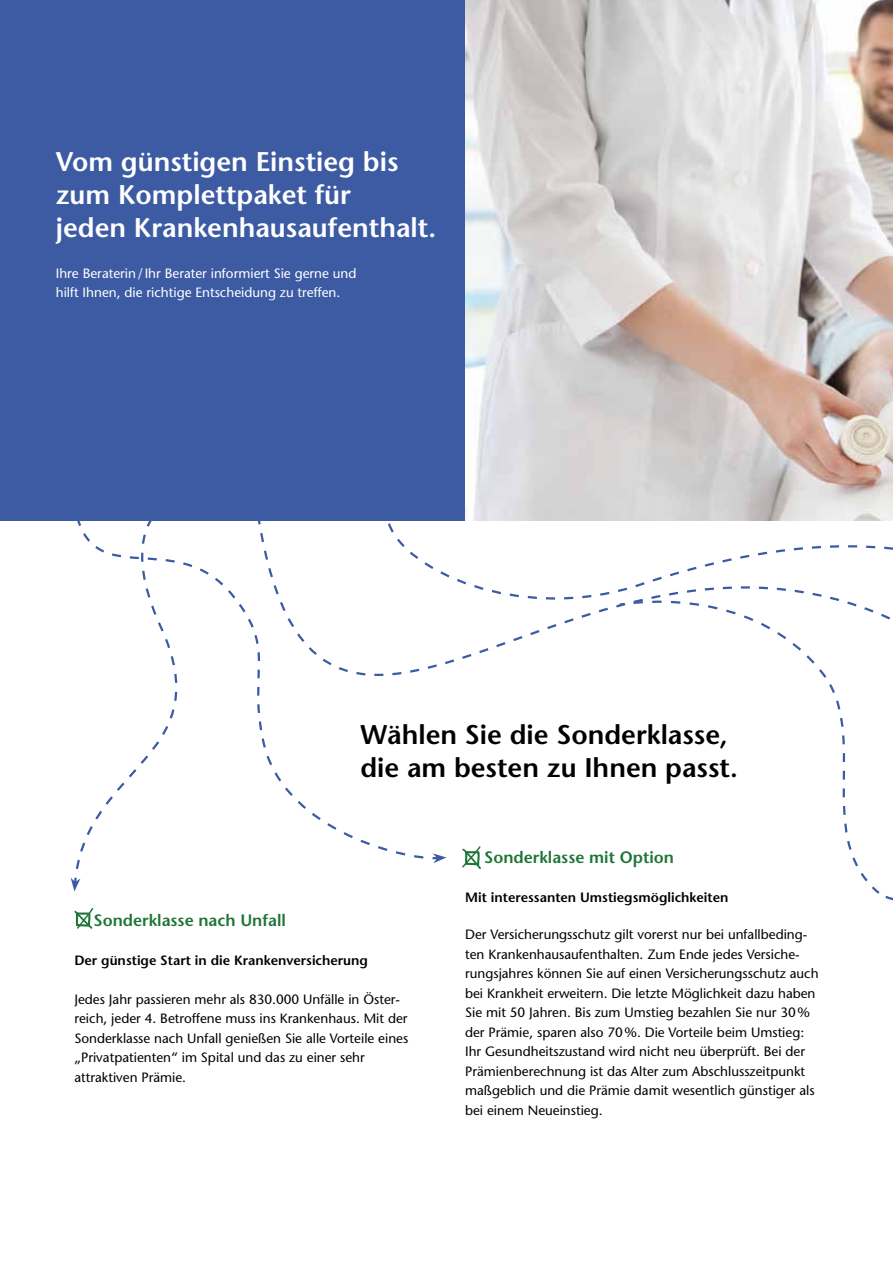
<style>
.page{position:relative;width:893px;height:1263px;background:#fff}
.page>*{position:absolute;margin:0;border:0;box-sizing:border-box;transform-origin:0 0}
.t1{font:600 27px/33px "Stone Sans";color:#fff}
.t2{font:600 27px/33px "Stone Sans";color:#000}
.t3{font:600 16.5px "Stone Sans";color:#1f7536}
.t4{font:13.5px/19.5px "Stone Sans";color:#000}
.t5{font:13.5px/19.5px "Stone Sans";color:#fff}
.t6{font:600 13.5px "Stone Sans";color:#000}
</style>
<div class="page">
<div style="left:0;top:0;width:465px;height:520px;background:#3c5ba3"></div>
<svg style="left:819px;top:669px;width:74px;height:230px"></svg>
<svg style="left:445px;top:612px;width:446px;height:53px"></svg>
<svg style="left:440px;top:520px;width:453px;height:92px"></svg>
<svg style="left:72px;top:520px;width:368px;height:332px"></svg>
<svg style="left:265px;top:753px;width:181px;height:110px"></svg>
<svg style="left:462px;top:846px;width:19px;height:24px"></svg>
<svg style="left:74px;top:908px;width:20px;height:21px"></svg>
<img style="left:465px;top:0;width:428px;height:520px">
<h1 class="t1" style="left:56px;top:145px;width:382px">Vom günstigen Einstieg bis zum Komplettpaket für<br>jeden Krankenhausaufenthalt.</h1>
<p class="t5" style="left:56px;top:263px;width:302px">Ihre Beraterin/Ihr Berater informiert Sie gerne und hilft Ihnen, die richtige Entscheidung zu treffen.</p>
<h1 class="t2" style="left:360px;top:718px;width:379px">Wählen Sie die Sonderklasse, die am besten zu Ihnen passt.</h1>
<p class="t3" style="left:94px;top:910px;width:194px">Sonderklasse nach Unfall</p>
<p class="t6" style="left:74px;top:952px;width:295px">Der günstige Start in die Krankenversicherung</p>
<p class="t4" style="left:74px;top:989px;width:335px">Jedes Jahr passieren mehr als 830.000 Unfälle in Öster&shy;reich, jeder 4. Betroffene muss ins Krankenhaus. Mit der Sonderklasse nach Unfall genießen Sie alle Vorteile eines „Privatpatienten“ im Spital und das zu einer sehr attraktiven Prämie.</p>
<p class="t3" style="left:484px;top:847px;width:191px">Sonderklasse mit Option</p>
<p class="t6" style="left:465px;top:889px;width:265px">Mit interessanten Umstiegsmöglichkeiten</p>
<p class="t4" style="left:465px;top:925px;width:355px">Der Versicherungsschutz gilt vorerst nur bei unfallbeding&shy;ten Krankenhausaufenthalten. Zum Ende jedes Versiche&shy;rungsjahres können Sie auf einen Versicherungsschutz auch bei Krankheit erweitern. Die letzte Möglichkeit dazu haben Sie mit 50 Jahren. Bis zum Umstieg bezahlen Sie nur 30% der Prämie, sparen also 70%. Die Vorteile beim Umstieg:<br>Ihr Gesundheitszustand wird nicht neu überprüft. Bei der Prämienberechnung ist das Alter zum Abschlusszeitpunkt maßgeblich und die Prämie damit wesentlich günstiger als bei einem Neueinstieg.</p>
</div>
